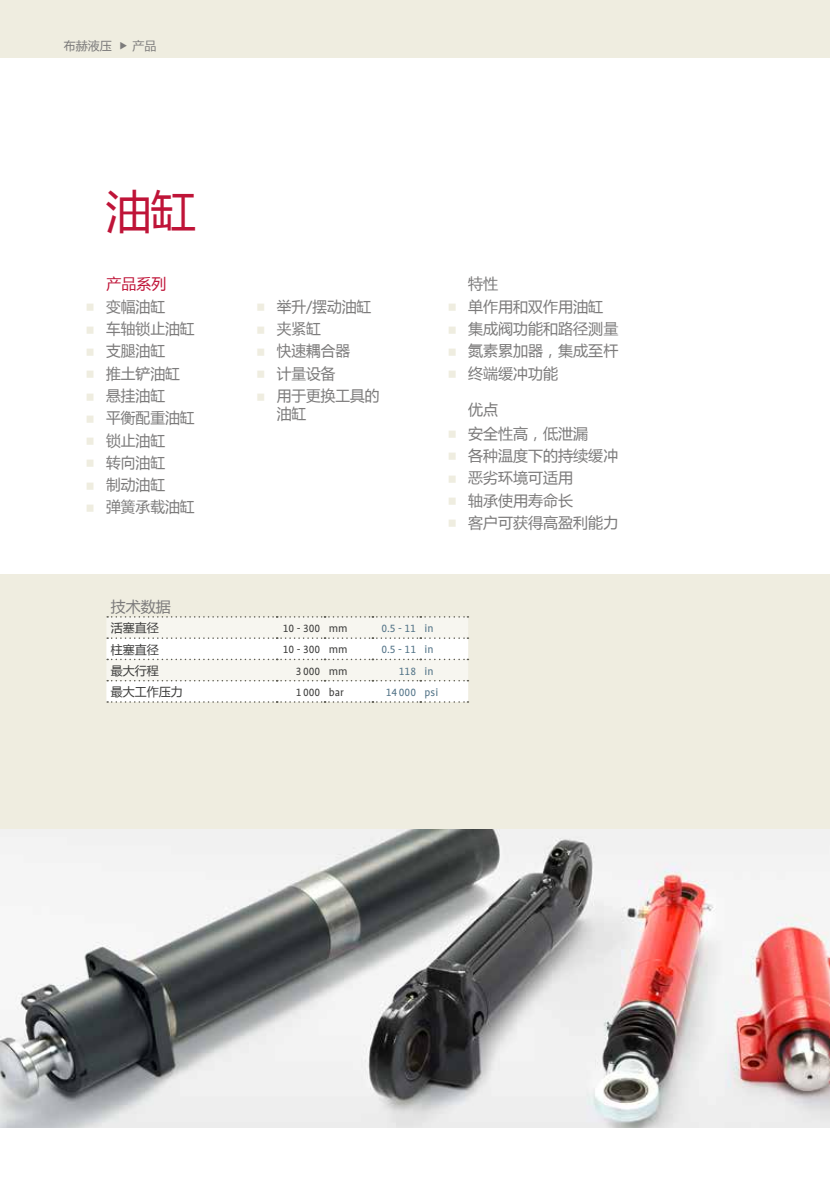
<style>
.page{position:relative;width:830px;height:1187px;background:#fff}
.page>*{position:absolute;margin:0;border:0;box-sizing:border-box;transform-origin:0 0}
.t1{font:45px "Microsoft Ya Hei";color:#bf1438}
.t2{font:15px/22.2px "Microsoft Ya Hei";color:#7c7b7b}
.t3{font:15px "Microsoft Ya Hei";color:#bf1438}
.t4{font:12px "Bucher Profile";color:#3c3c3b}
.t5{font:12px "Bucher Profile";color:#537488}
.t6{font:12px "Microsoft Ya Hei";color:#3c3c3b}
.t7{font:12px "Microsoft Ya Hei";color:#7c7b7b}
</style>
<div class="page">
<div style="left:0;top:574px;width:829px;height:255px;background:#efede0"></div>
<div style="left:0;top:0;width:829px;height:57px;background:#efede0"></div>
<img style="left:0;top:829px;width:829px;height:298px">
<svg style="left:106px;top:616px;width:362px;height:86px"></svg>
<p class="t7" style="left:64px;top:38px;width:49px">布赫液压</p>
<p class="t7" style="left:133px;top:38px;width:25px">产品</p>
<h1 class="t1" style="left:106px;top:180px;width:92px">油缸</h1>
<p class="t3" style="left:106px;top:273px;width:61px">产品系列</p>
<p class="t2" style="left:106px;top:295px;width:90px">变幅油缸<br>车轴锁止油缸支腿油缸<br>推土铲油缸悬挂油缸<br>平衡配重油缸锁止油缸<br>转向油缸<br>制动油缸<br>弹簧承载油缸</p>
<p class="t2" style="left:276px;top:295px;width:104px">举升/摆动油缸夹紧缸<br>快速耦合器<br>计量设备<br>用于更换工具的</p>
<p class="t2" style="left:276px;top:402px;width:31px">油缸</p>
<p class="t2" style="left:111px;top:595px;width:61px">技术数据</p>
<p class="t6" style="left:111px;top:620px;width:49px">活塞直径</p>
<p class="t4" style="left:282px;top:622px;width:66px">10 - 300 mm</p>
<p class="t5" style="left:381px;top:622px;width:54px">0.5 - 11 in</p>
<p class="t6" style="left:111px;top:641px;width:49px">柱塞直径</p>
<p class="t4" style="left:282px;top:643px;width:66px">10 - 300 mm</p>
<p class="t5" style="left:381px;top:643px;width:54px">0.5 - 11 in</p>
<p class="t6" style="left:111px;top:662px;width:49px">最大行程</p>
<p class="t4" style="left:296px;top:665px;width:53px">3 000 mm</p>
<p class="t5" style="left:398px;top:665px;width:36px">118 in</p>
<p class="t6" style="left:111px;top:683px;width:73px">最大工作压力</p>
<p class="t4" style="left:296px;top:686px;width:50px">1 000 bar</p>
<p class="t5" style="left:385px;top:686px;width:54px">14 000 psi</p>
<p class="t2" style="left:468px;top:271px;width:31px">特性</p>
<p class="t2" style="left:468px;top:295px;width:151px">单作用和双作用油缸集成阀功能和路径测量氮素累加器，集成至杆终端缓冲功能</p>
<p class="t2" style="left:468px;top:398px;width:31px">优点</p>
<p class="t2" style="left:468px;top:421px;width:151px">安全性高，低泄漏<br>各种温度下的持续缓冲恶劣环境可适用<br>轴承使用寿命长<br>客户可获得高盈利能力</p>
</div>
